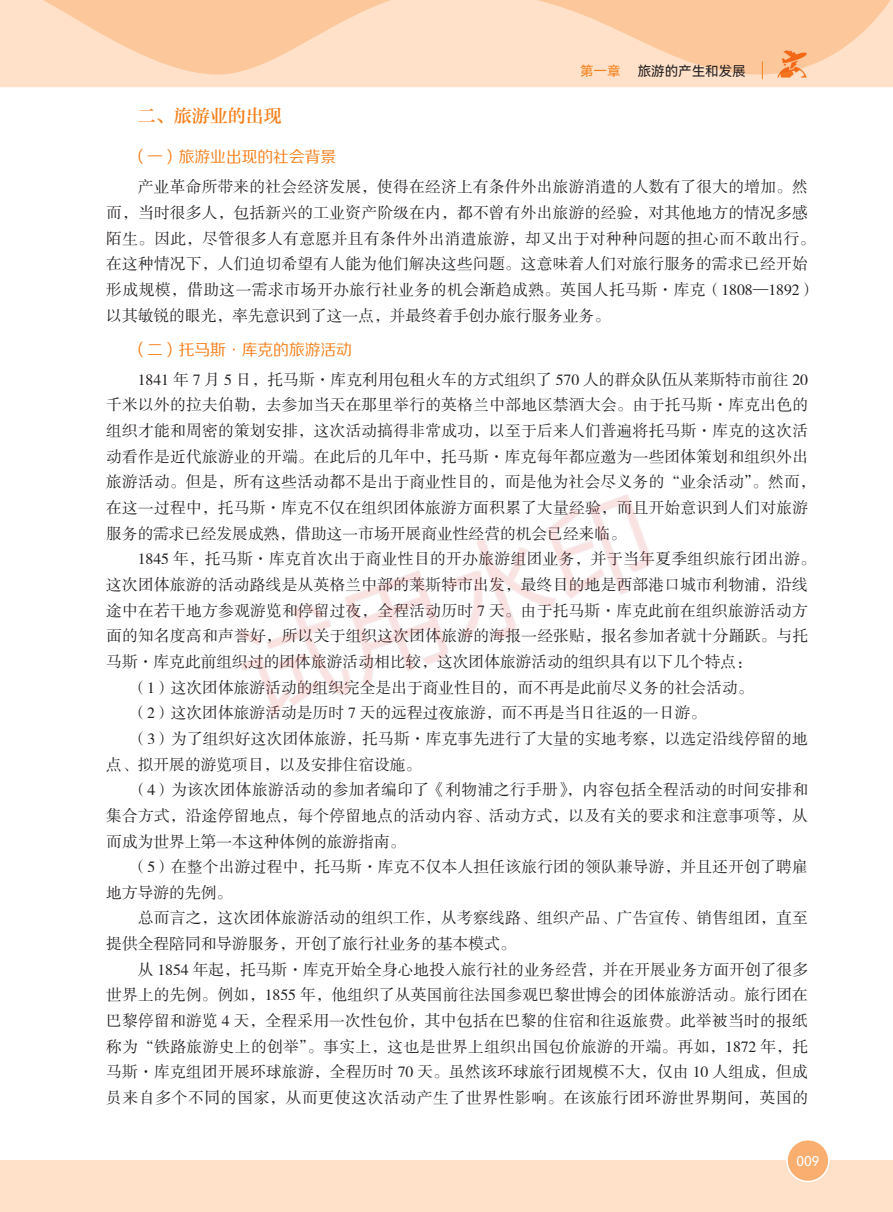
<style>
.page{position:relative;width:893px;height:1212px;background:#fff}
.page>*{position:absolute;margin:0;border:0;box-sizing:border-box;transform-origin:0 0}
.一{font:18px "FZZYSK GBK1 0";color:#f58220}
.正文{font:15.75px/25.7px "FZSSK GBK1 0";letter-spacing:.015em;color:#231f20}
.一-2{font:15.75px "FZZHJW GB1 0";color:#f58220}
.t1{font:13.5px "Harmony OS Sans SC";color:#231f20}
.t2{font:13.5px "Harmony OS Sans SC";color:#f58220}
.t3{font:13.5px "Harmony OS Sans SC";color:#fff}
</style>
<div class="page">
<svg style="left:0;top:0;width:893px;height:87px;fill:#fee1c8"></svg>
<div style="left:0;top:1160px;width:893px;height:52px;background:#fee1c8"></div>
<svg style="left:762px;top:61px;width:1px;height:18px"></svg>
<div style="left:787px;top:1140px;width:42px;height:41px;background:#faaf71;border-radius:50%"></div>
<div style="left:786px;top:1139px;width:44px;height:43px;border:2px solid #fff;border-radius:50%"></div>
<img style="left:773px;top:49px;width:35px;height:30px">
<img style="left:238px;top:494px;width:413px;height:224px">
<p class="t2" style="left:580px;top:61px;width:42px">第一章</p>
<p class="t1" style="left:638px;top:61px;width:109px">旅游的产生和发展</p>
<p class="一" style="left:138px;top:105px;width:145px">二、旅游业的出现</p>
<p class="一-2" style="left:131px;top:148px;width:206px">（一）旅游业出现的社会背景</p>
<p class="正文" style="left:106px;top:175px;width:711px;text-indent:32px">产业革命所带来的社会经济发展，使得在经济上有条件外出旅游消遣的人数有了很大的增加。然而，当时很多人，包括新兴的工业资产阶级在内，都不曾有外出旅游的经验，对其他地方的情况多感陌生。因此，尽管很多人有意愿并且有条件外出消遣旅游，却又出于对种种问题的担心而不敢出行。在这种情况下，人们迫切希望有人能为他们解决这些问题。这意味着人们对旅行服务的需求已经开始形成规模，借助这一需求市场开办旅行社业务的机会渐趋成熟。英国人托马斯·库克（1808—1892）以其敏锐的眼光，率先意识到了这一点，并最终着手创办旅行服务业务。</p>
<p class="一-2" style="left:131px;top:341px;width:222px">（二）托马斯·库克的旅游活动</p>
<p class="正文" style="left:106px;top:367px;width:711px;text-indent:32px">1841 年 7 月 5 日，托马斯·库克利用包租火车的方式组织了 570 人的群众队伍从莱斯特市前往 20千米以外的拉夫伯勒，去参加当天在那里举行的英格兰中部地区禁酒大会。由于托马斯·库克出色的组织才能和周密的策划安排，这次活动搞得非常成功，以至于后来人们普遍将托马斯·库克的这次活动看作是近代旅游业的开端。在此后的几年中，托马斯·库克每年都应邀为一些团体策划和组织外出旅游活动。但是，所有这些活动都不是出于商业性目的，而是他为社会尽义务的“业余活动”。然而，在这一过程中，托马斯·库克不仅在组织团体旅游方面积累了大量经验，而且开始意识到人们对旅游服务的需求已经发展成熟，借助这一市场开展商业性经营的机会已经来临。</p>
<p class="正文" style="left:106px;top:547px;width:711px;text-indent:32px">1845 年，托马斯·库克首次出于商业性目的开办旅游组团业务，并于当年夏季组织旅行团出游。这次团体旅游的活动路线是从英格兰中部的莱斯特市出发，最终目的地是西部港口城市利物浦，沿线途中在若干地方参观游览和停留过夜，全程活动历时 7 天。由于托马斯·库克此前在组织旅游活动方面的知名度高和声誉好，所以关于组织这次团体旅游的海报一经张贴，报名参加者就十分踊跃。与托马斯·库克此前组织过的团体旅游活动相比较，这次团体旅游活动的组织具有以下几个特点：</p>
<p class="正文" style="left:131px;top:675px;width:624px">（1）这次团体旅游活动的组织完全是出于商业性目的，而不再是此前尽义务的社会活动。</p>
<p class="正文" style="left:131px;top:701px;width:576px">（2）这次团体旅游活动是历时 7 天的远程过夜旅游，而不再是当日往返的一日游。</p>
<p class="正文" style="left:106px;top:726px;width:703px;text-indent:25px">（3）为了组织好这次团体旅游，托马斯·库克事先进行了大量的实地考察，以选定沿线停留的地点、拟开展的游览项目，以及安排住宿设施。</p>
<p class="正文" style="left:106px;top:778px;width:703px;text-align:justify;text-indent:25px">（4）为该次团体旅游活动的参加者编印了《利物浦之行手册》，内容包括全程活动的时间安排和集合方式，沿途停留地点，每个停留地点的活动内容、活动方式，以及有关的要求和注意事项等，从而成为世界上第一本这种体例的旅游指南。</p>
<p class="正文" style="left:106px;top:854px;width:703px;text-indent:25px">（5）在整个出游过程中，托马斯·库克不仅本人担任该旅行团的领队兼导游，并且还开创了聘雇地方导游的先例。</p>
<p class="正文" style="left:106px;top:906px;width:703px;text-indent:32px">总而言之，这次团体旅游活动的组织工作，从考察线路、组织产品、广告宣传、销售组团，直至提供全程陪同和导游服务，开创了旅行社业务的基本模式。</p>
<p class="正文" style="left:106px;top:957px;width:703px;text-align:justify;text-indent:32px">从 1854 年起，托马斯·库克开始全身心地投入旅行社的业务经营，并在开展业务方面开创了很多世界上的先例。例如，1855 年，他组织了从英国前往法国参观巴黎世博会的团体旅游活动。旅行团在巴黎停留和游览 4 天，全程采用一次性包价，其中包括在巴黎的住宿和往返旅费。此举被当时的报纸称为“铁路旅游史上的创举”。事实上，这也是世界上组织出国包价旅游的开端。再如，1872 年，托马斯·库克组团开展环球旅游，全程历时 70 天。虽然该环球旅行团规模不大，仅由 10 人组成，但成员来自多个不同的国家，从而更使这次活动产生了世界性影响。在该旅行团环游世界期间，英国的</p>
<p class="t3" style="left:796px;top:1151px;width:25px">009</p>
</div>
